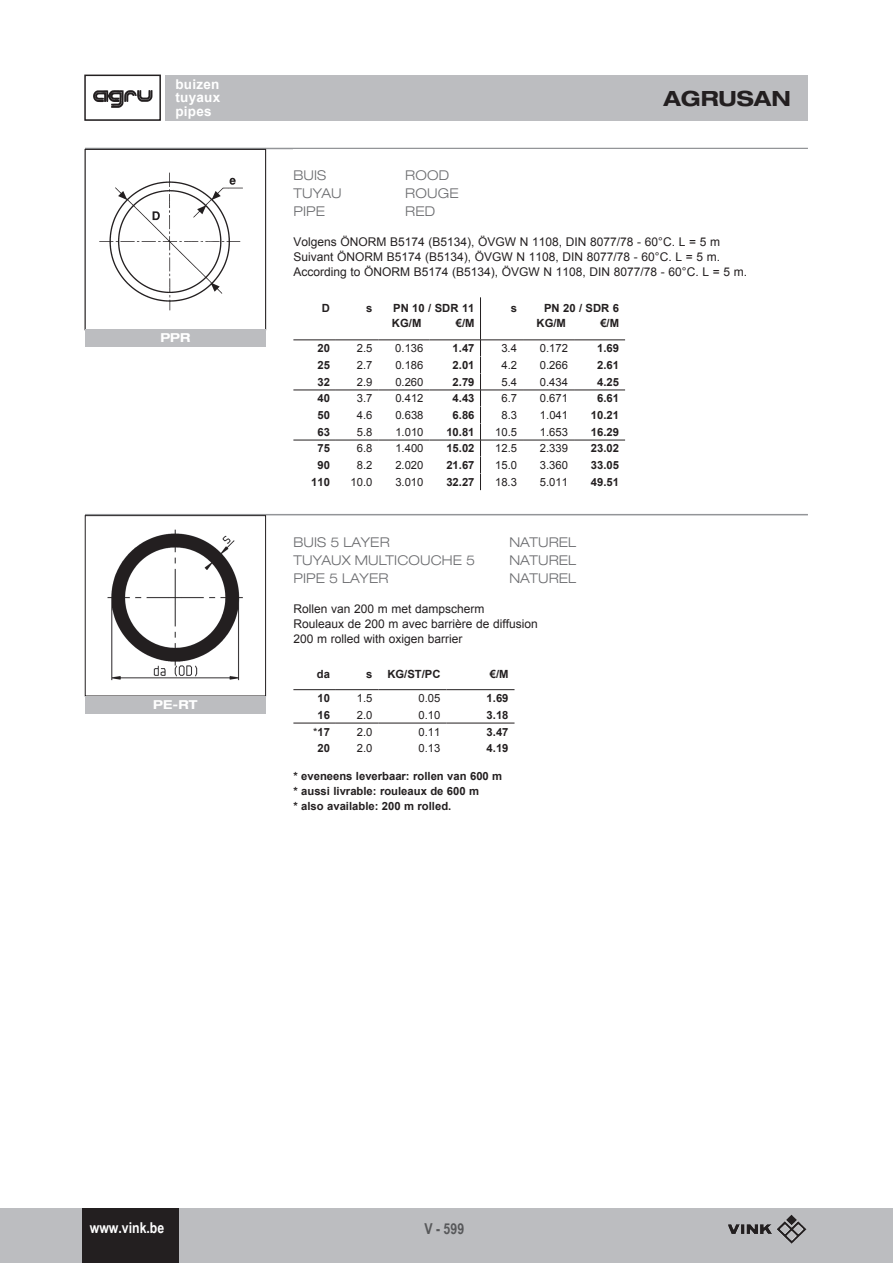
<style>
.page{position:relative;width:893px;height:1263px;background:#fff}
.page>*{position:absolute;margin:0;border:0;box-sizing:border-box;transform-origin:0 0}
.t1{font:700 expanded 21px "Helvetica Neue LT";color:#231f20}
.t2{font:700 15px "Arial Narrow";color:#fff}
.t3{font:700 15px "Arial Narrow";color:#57585a}
.t4{font:300 expanded 13.5px "Helvetica Neue LT";letter-spacing:.01em;color:#6c6d70}
.t5{font:700 13.5px/13.5px "Arial";letter-spacing:.02em;color:#fff;text-align:justify}
.t6{font:700 expanded 12.3px "Helvetica Neue LT";letter-spacing:-.005em;color:#fff}
.t7{font:12px/15px "Arial";color:#231f20}
.t8{font:700 11.25px/15px "Arial";color:#231f20}
.t9{font:11.25px "Arial";color:#231f20}
.s1{font-weight:400}
</style>
<div class="page">
<div style="left:0;top:1209px;width:893px;height:54px;background:#bcbdc0"></div>
<div style="left:82px;top:1209px;width:96px;height:54px;background:#231f20"></div>
<div style="left:166px;top:75px;width:642px;height:45px;background:#bcbdc0"></div>
<img style="left:93px;top:90px;width:60px;height:18px">
<div style="left:84px;top:75px;width:77px;height:46px;border:2px solid #231f20"></div>
<hr style="left:85px;top:148px;width:723px;height:1px;background:#939598">
<img style="left:777px;top:1214px;width:29px;height:30px">
<hr style="left:480px;top:297px;width:1px;height:43px;background:#231f20">
<hr style="left:293px;top:340px;width:43px;height:1px;background:#231f20">
<hr style="left:336px;top:340px;width:42px;height:1px;background:#231f20">
<hr style="left:378px;top:340px;width:51px;height:1px;background:#231f20">
<hr style="left:429px;top:340px;width:51px;height:1px;background:#231f20">
<hr style="left:480px;top:340px;width:43px;height:1px;background:#231f20">
<hr style="left:523px;top:340px;width:51px;height:1px;background:#231f20">
<hr style="left:574px;top:340px;width:51px;height:1px;background:#231f20">
<hr style="left:293px;top:390px;width:43px;height:1px;background:#231f20">
<hr style="left:336px;top:390px;width:42px;height:1px;background:#231f20">
<hr style="left:378px;top:390px;width:51px;height:1px;background:#231f20">
<hr style="left:429px;top:390px;width:51px;height:1px;background:#231f20">
<hr style="left:480px;top:390px;width:43px;height:1px;background:#231f20">
<hr style="left:523px;top:390px;width:51px;height:1px;background:#231f20">
<hr style="left:574px;top:390px;width:51px;height:1px;background:#231f20">
<hr style="left:293px;top:440px;width:43px;height:1px;background:#231f20">
<hr style="left:336px;top:440px;width:42px;height:1px;background:#231f20">
<hr style="left:378px;top:440px;width:51px;height:1px;background:#231f20">
<hr style="left:429px;top:440px;width:51px;height:1px;background:#231f20">
<hr style="left:480px;top:440px;width:43px;height:1px;background:#231f20">
<hr style="left:523px;top:440px;width:51px;height:1px;background:#231f20">
<hr style="left:574px;top:440px;width:51px;height:1px;background:#231f20">
<svg style="left:480px;top:341px;width:1px;height:149px"></svg>
<hr style="left:293px;top:689px;width:43px;height:1px;background:#231f20">
<hr style="left:336px;top:689px;width:42px;height:1px;background:#231f20">
<hr style="left:378px;top:689px;width:68px;height:1px;background:#231f20">
<hr style="left:446px;top:689px;width:68px;height:1px;background:#231f20">
<hr style="left:293px;top:723px;width:43px;height:1px;background:#231f20">
<hr style="left:336px;top:723px;width:42px;height:1px;background:#231f20">
<hr style="left:378px;top:723px;width:68px;height:1px;background:#231f20">
<hr style="left:446px;top:723px;width:68px;height:1px;background:#231f20">
<img style="left:99px;top:172px;width:144px;height:139px">
<div style="left:85px;top:149px;width:181px;height:181px;border:1px solid #231f20"></div>
<div style="left:85px;top:330px;width:181px;height:17px;background:#bcbdc0"></div>
<hr style="left:85px;top:514px;width:723px;height:1px;background:#939598">
<img style="left:107px;top:529px;width:136px;height:152px">
<div style="left:85px;top:515px;width:181px;height:181px;border:1px solid #231f20"></div>
<div style="left:85px;top:696px;width:181px;height:17px;background:#bcbdc0"></div>
<p class="t5" style="left:175px;top:77px;width:46px">buizen tuyaux pipes</p>
<p class="t6" style="left:160px;top:330px;width:32px">PPR</p>
<p class="t6" style="left:153px;top:696px;width:46px">PE-RT</p>
<h1 class="t1" style="left:663px;top:85px;width:129px">AGRUSAN</h1>
<p class="t4" style="left:293px;top:167px;width:34px">BUIS</p>
<p class="t4" style="left:405px;top:167px;width:45px">ROOD</p>
<p class="t4" style="left:293px;top:185px;width:50px">TUYAU</p>
<p class="t4" style="left:405px;top:185px;width:55px">ROUGE</p>
<p class="t4" style="left:293px;top:203px;width:33px">PIPE</p>
<p class="t4" style="left:405px;top:203px;width:32px">RED</p>
<p class="t7" style="left:293px;top:235px;width:455px">Volgens ÖNORM B5174 (B5134), ÖVGW N 1108, DIN 8077/78 - 60°C. L = 5 m<br>Suivant ÖNORM B5174 (B5134), ÖVGW N 1108, DIN 8077/78 - 60°C. L = 5 m.<br>According to ÖNORM B5174 (B5134), ÖVGW N 1108, DIN 8077/78 - 60°C. L = 5 m.</p>
<p class="t8" style="left:322px;top:300px;width:10px">D</p>
<p class="t8" style="left:366px;top:300px;width:8px">s</p>
<p class="t8" style="left:392px;top:300px;width:84px">PN 10 / SDR 11<br>KG/M</p>
<p class="t8" style="left:511px;top:300px;width:8px">s</p>
<p class="t8" style="left:537px;top:300px;width:84px;text-indent:7px">PN 20 / SDR 6<br>KG/M</p>
<p class="t8" style="left:456px;top:315px;width:20px">€/M</p>
<p class="t8" style="left:600px;top:315px;width:20px">€/M</p>
<p class="t8" style="left:317px;top:341px;width:14px">20</p>
<p class="t9" style="left:357px;top:341px;width:17px">2.5</p>
<p class="t9" style="left:395px;top:341px;width:30px">0.136</p>
<p class="t8" style="left:453px;top:341px;width:23px">1.47</p>
<p class="t9" style="left:501px;top:341px;width:17px">3.4</p>
<p class="t9" style="left:540px;top:341px;width:30px">0.172</p>
<p class="t8" style="left:597px;top:341px;width:23px">1.69</p>
<p class="t8" style="left:317px;top:358px;width:14px">25</p>
<p class="t9" style="left:357px;top:358px;width:17px">2.7</p>
<p class="t9" style="left:395px;top:358px;width:30px">0.186</p>
<p class="t8" style="left:453px;top:358px;width:23px">2.01</p>
<p class="t9" style="left:501px;top:358px;width:17px">4.2</p>
<p class="t9" style="left:540px;top:358px;width:30px">0.266</p>
<p class="t8" style="left:597px;top:358px;width:23px">2.61</p>
<p class="t8" style="left:317px;top:375px;width:14px">32</p>
<p class="t9" style="left:357px;top:374px;width:17px">2.9</p>
<p class="t9" style="left:395px;top:374px;width:30px">0.260</p>
<p class="t8" style="left:453px;top:375px;width:23px">2.79</p>
<p class="t9" style="left:501px;top:374px;width:17px">5.4</p>
<p class="t9" style="left:540px;top:374px;width:30px">0.434</p>
<p class="t8" style="left:597px;top:375px;width:23px">4.25</p>
<p class="t8" style="left:317px;top:391px;width:14px">40</p>
<p class="t9" style="left:357px;top:391px;width:17px">3.7</p>
<p class="t9" style="left:395px;top:391px;width:30px">0.412</p>
<p class="t8" style="left:453px;top:391px;width:23px">4.43</p>
<p class="t9" style="left:501px;top:391px;width:17px">6.7</p>
<p class="t9" style="left:540px;top:391px;width:30px">0.671</p>
<p class="t8" style="left:597px;top:391px;width:23px">6.61</p>
<p class="t8" style="left:317px;top:408px;width:14px">50</p>
<p class="t9" style="left:357px;top:408px;width:17px">4.6</p>
<p class="t9" style="left:395px;top:408px;width:30px">0.638</p>
<p class="t8" style="left:453px;top:408px;width:23px">6.86</p>
<p class="t9" style="left:501px;top:408px;width:17px">8.3</p>
<p class="t9" style="left:540px;top:408px;width:30px">1.041</p>
<p class="t8" style="left:591px;top:408px;width:30px">10.21</p>
<p class="t8" style="left:317px;top:425px;width:14px">63</p>
<p class="t9" style="left:357px;top:424px;width:17px">5.8</p>
<p class="t9" style="left:395px;top:424px;width:30px">1.010</p>
<p class="t8" style="left:446px;top:425px;width:30px">10.81</p>
<p class="t9" style="left:495px;top:424px;width:23px">10.5</p>
<p class="t9" style="left:540px;top:424px;width:30px">1.653</p>
<p class="t8" style="left:591px;top:425px;width:30px">16.29</p>
<p class="t8" style="left:317px;top:441px;width:14px">75</p>
<p class="t9" style="left:357px;top:441px;width:17px">6.8</p>
<p class="t9" style="left:395px;top:441px;width:30px">1.400</p>
<p class="t8" style="left:446px;top:441px;width:30px">15.02</p>
<p class="t9" style="left:495px;top:441px;width:23px">12.5</p>
<p class="t9" style="left:540px;top:441px;width:30px">2.339</p>
<p class="t8" style="left:591px;top:441px;width:30px">23.02</p>
<p class="t8" style="left:317px;top:458px;width:14px">90</p>
<p class="t9" style="left:357px;top:458px;width:17px">8.2</p>
<p class="t9" style="left:395px;top:458px;width:30px">2.020</p>
<p class="t8" style="left:446px;top:458px;width:30px">21.67</p>
<p class="t9" style="left:495px;top:458px;width:23px">15.0</p>
<p class="t9" style="left:540px;top:458px;width:30px">3.360</p>
<p class="t8" style="left:591px;top:458px;width:30px">33.05</p>
<p class="t8" style="left:311px;top:475px;width:20px">110</p>
<p class="t9" style="left:351px;top:475px;width:23px">10.0</p>
<p class="t9" style="left:395px;top:475px;width:30px">3.010</p>
<p class="t8" style="left:446px;top:475px;width:30px">32.27</p>
<p class="t9" style="left:495px;top:475px;width:23px">18.3</p>
<p class="t9" style="left:540px;top:475px;width:30px">5.011</p>
<p class="t8" style="left:591px;top:475px;width:30px">49.51</p>
<p class="t4" style="left:293px;top:534px;width:98px">BUIS 5 LAYER</p>
<p class="t4" style="left:509px;top:534px;width:68px">NATUREL</p>
<p class="t4" style="left:293px;top:552px;width:183px">TUYAUX MULTICOUCHE 5</p>
<p class="t4" style="left:509px;top:552px;width:68px">NATUREL</p>
<p class="t4" style="left:293px;top:570px;width:97px">PIPE 5 LAYER</p>
<p class="t4" style="left:509px;top:570px;width:68px">NATUREL</p>
<p class="t7" style="left:293px;top:601px;width:246px">Rollen van 200 m met dampscherm<br>Rouleaux de 200 m avec barrière de diffusion<br>200 m rolled with oxigen barrier</p>
<p class="t8" style="left:317px;top:667px;width:15px">da</p>
<p class="t8" style="left:366px;top:667px;width:8px">s</p>
<p class="t8" style="left:387px;top:667px;width:55px">KG/ST/PC</p>
<p class="t8" style="left:490px;top:667px;width:20px">€/M</p>
<p class="t8" style="left:317px;top:691px;width:14px">10</p>
<p class="t9" style="left:357px;top:691px;width:17px">1.5</p>
<p class="t9" style="left:419px;top:691px;width:23px">0.05</p>
<p class="t8" style="left:487px;top:691px;width:23px">1.69</p>
<p class="t8" style="left:317px;top:708px;width:14px">16</p>
<p class="t9" style="left:357px;top:707px;width:17px">2.0</p>
<p class="t9" style="left:419px;top:707px;width:23px">0.10</p>
<p class="t8" style="left:487px;top:708px;width:23px">3.18</p>
<p class="t8" style="left:313px;top:724px;width:18px"><span class="s1">*</span>17</p>
<p class="t9" style="left:357px;top:724px;width:17px">2.0</p>
<p class="t9" style="left:419px;top:724px;width:23px">0.11</p>
<p class="t8" style="left:487px;top:724px;width:23px">3.47</p>
<p class="t8" style="left:317px;top:741px;width:14px">20</p>
<p class="t9" style="left:357px;top:741px;width:17px">2.0</p>
<p class="t9" style="left:419px;top:741px;width:23px">0.13</p>
<p class="t8" style="left:487px;top:741px;width:23px">4.19</p>
<p class="t8" style="left:293px;top:769px;width:210px">* eveneens leverbaar: rollen van 600 m * aussi livrable: rouleaux de 600 m<br>* also available: 200 m rolled.</p>
<h2 class="t2" style="left:90px;top:1216px;width:76px">www.vink.be</h2>
<h2 class="t3" style="left:424px;top:1217px;width:41px">V - 599</h2>
</div>
